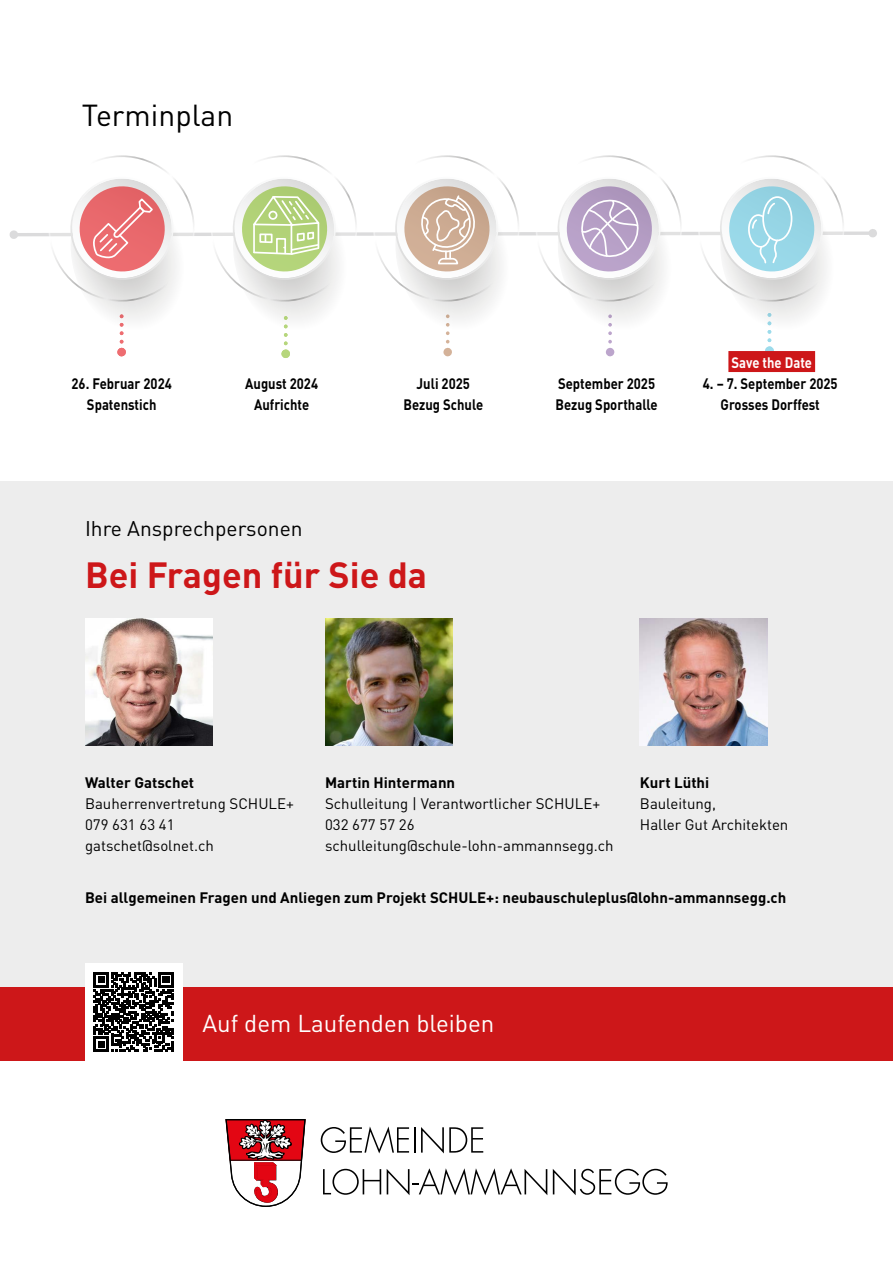
<style>
.page{position:relative;width:893px;height:1263px;background:#fff}
.page>*{position:absolute;margin:0;border:0;box-sizing:border-box;transform-origin:0 0}
.t1{font:700 36px "DIN";color:#cd1719}
.t2{font:30px "DIN";color:#000}
.t3{font:24.15px "DIN";color:#fff}
.t4{font:21px "DIN";color:#000}
.t5{font:15px/21px "DIN";color:#000}
.t6{font:700 15px/21px "DIN";color:#000;text-align:center;scale:.87 1}
.t7{font:700 15px "DIN";color:#000}
.t8{font:700 15px "DIN";color:#fff;scale:.87 1}
</style>
<div class="page">
<div style="left:0;top:482px;width:893px;height:579px;background:#ededed"></div>
<div style="left:0;top:987px;width:893px;height:74px;background:#cd1719"></div>
<svg style="left:225px;top:1119px;width:81px;height:88px"></svg>
<svg style="left:321px;top:1126px;width:88px;height:27px"></svg>
<hr style="left:414px;top:1127px;width:2px;height:25px;background:#000">
<svg style="left:421px;top:1127px;width:62px;height:26px"></svg>
<svg style="left:323px;top:1169px;width:58px;height:26px"></svg>
<svg style="left:387px;top:1168px;width:160px;height:27px"></svg>
<svg style="left:553px;top:1169px;width:115px;height:26px"></svg>
<svg style="left:10px;top:155px;width:867px;height:203px"></svg>
<div style="left:728px;top:351px;width:87px;height:21px;background:#cd1719"></div>
<img style="left:85px;top:618px;width:128px;height:128px">
<img style="left:325px;top:618px;width:128px;height:128px">
<img style="left:640px;top:618px;width:127px;height:128px">
<div style="left:85px;top:963px;width:97px;height:98px;background:#fff"></div>
<svg style="left:94px;top:972px;width:80px;height:80px"></svg>
<h2 class="t2" style="left:82px;top:96px;width:153px">Terminplan</h2>
<p class="t6" style="left:72px;top:372px;width:117px">26. Februar 2024<br>Spatenstich</p>
<p class="t6" style="left:245px;top:372px;width:85px">August 2024<br>Aufrichte</p>
<p class="t6" style="left:403px;top:372px;width:93px">Juli 2025<br>Bezug Schule</p>
<p class="t6" style="left:556px;top:372px;width:119px;text-align:left">September 2025<br>Bezug Sporthalle</p>
<h3 class="t4" style="left:85px;top:515px;width:219px">Ihre Ansprechpersonen</h3>
<h1 class="t1" style="left:85px;top:551px;width:344px">Bei Fragen für Sie da</h1>
<p class="t8" style="left:731px;top:352px;width:94px">Save the Date</p>
<p class="t6" style="left:703px;top:372px;width:157px">4. – 7. September 2025<br>Grosses Dorffest</p>
<p class="t7" style="left:85px;top:772px;width:111px">Walter Gatschet</p>
<p class="t5" style="left:85px;top:792px;width:210px">Bauherrenvertretung SCHULE+<br>079 631 63 41 gatschet@solnet.ch</p>
<p class="t7" style="left:325px;top:772px;width:132px">Martin Hintermann</p>
<p class="t5" style="left:325px;top:792px;width:290px">Schulleitung | Verantwortlicher SCHULE+<br>032 677 57 26 schulleitung@schule-lohn-ammannsegg.ch</p>
<p class="t7" style="left:640px;top:772px;width:71px">Kurt Lüthi</p>
<p class="t5" style="left:640px;top:792px;width:150px">Bauleitung,<br>Haller Gut Architekten</p>
<p class="t7" style="left:85px;top:888px;width:703px">Bei allgemeinen Fragen und Anliegen zum Projekt SCHULE+: neubauschuleplus@lohn-ammannsegg.ch</p>
<h3 class="t3" style="left:202px;top:1009px;width:293px">Auf dem Laufenden bleiben</h3>
</div>
